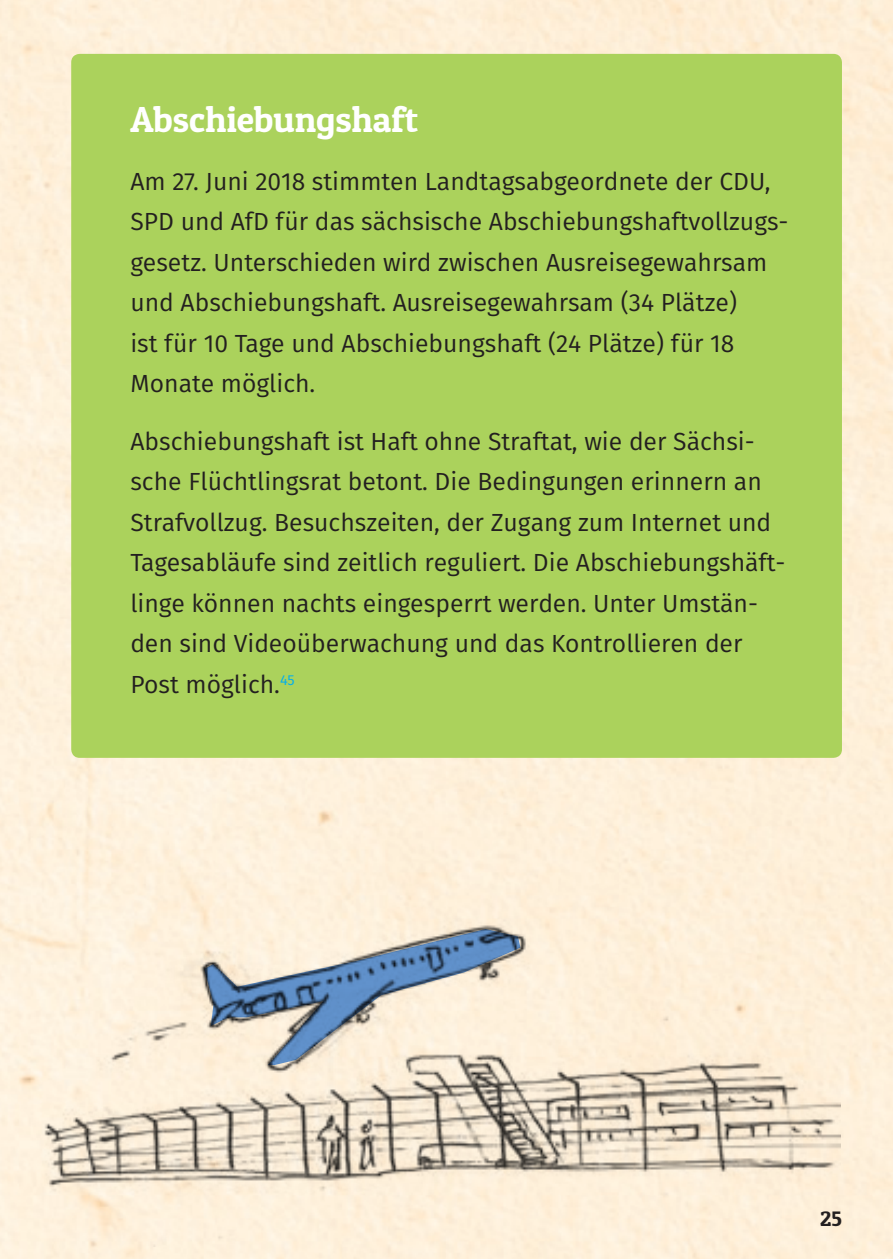
<style>
.page{position:relative;width:893px;height:1259px;background:#fff}
.page>*{position:absolute;margin:0;border:0;box-sizing:border-box;transform-origin:0 0}
.Text{font:36px "Patua One";color:#fff}
.Text-2{font:24.6px/40.5px "Fira Sans";color:#231f20}
.t1{font:21px "Patua One";color:#231f20}
</style>
<div class="page">
<img style="left:32px;top:762px;width:808px;height:484px">
<div style="left:71px;top:54px;width:771px;height:704px;background:#abd25c;border-radius:9px"></div>
<p class="Text" style="left:130px;top:97px;width:289px">Abschiebungshaft</p>
<p class="Text-2" style="left:130px;top:163px;width:660px">Am 27. Juni 2018 stimmten Landtagsabgeordnete der CDU, SPD und AfD für das sächsische Abschiebungshaftvollzugs&shy;gesetz. Unterschieden wird zwischen Ausreisegewahrsam und Abschiebungshaft. Ausreisegewahrsam (34 Plätze)<br>ist für 10 Tage und Abschiebungshaft (24 Plätze) für 18<br>Monate möglich.</p>
<p class="Text-2" style="left:130px;top:423px;width:656px">Abschiebungshaft ist Haft ohne Straftat, wie der Sächsi&shy;sche Flüchtlingsrat betont. Die Bedingungen erinnern an Strafvollzug. Besuchszeiten, der Zugang zum Internet und Tagesabläufe sind zeitlich reguliert. Die Abschiebungshäft&shy;linge können nachts eingesperrt werden. Unter Umstän&shy;den sind Videoüberwachung und das Kontrollieren der Post möglich.<sup>45</sup></p>
<p class="t1" style="left:820px;top:1205px;width:23px">25</p>
</div>
